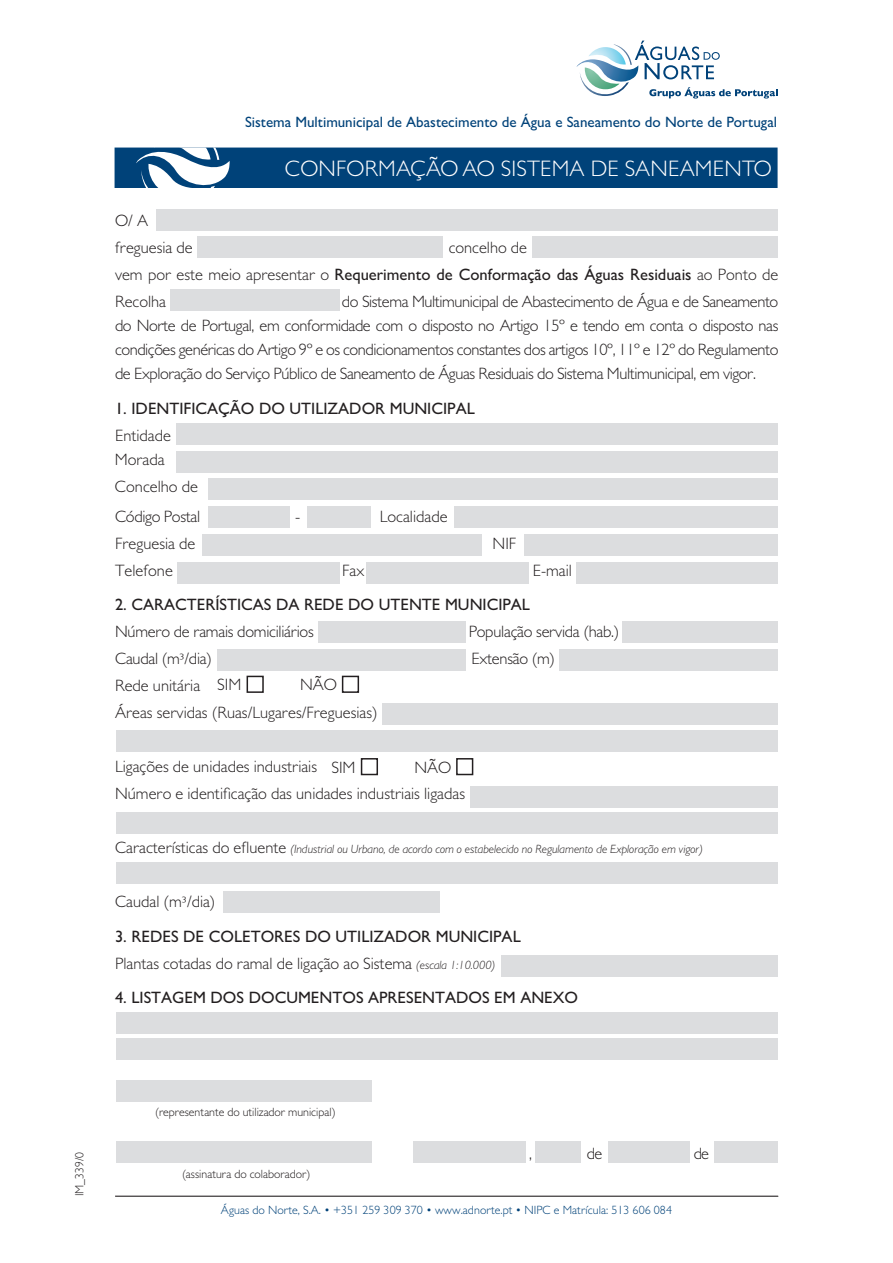
<style>
.page{position:relative;width:893px;height:1263px;background:#fff}
.page>*{position:absolute;margin:0;border:0;box-sizing:border-box;transform-origin:0 0}
.t1{font:300 22.5px "Gill Sans MT Pro";letter-spacing:.01em;color:#fff}
.t2{font:300 16.5px/27px "Gill Sans MT Pro";color:#231f20}
.t3{font:500 16.5px/27px "Gill Sans MT Pro";color:#231f20}
.t4{font:300 16.5px "Gill Sans MT Pro";letter-spacing:-.02em;color:#231f20}
.t5{font:500 15px "Gill Sans MT Pro";color:#004279}
.t6{font:italic 300 12px "Gill Sans MT Pro";color:#231f20}
.t7{font:300 12px "Gill Sans MT Pro";letter-spacing:.005em;color:#004279}
.t8{font:300 12px "Gill Sans MT Pro";color:#231f20}
.s1{font-weight:500}
.s2{font-style:normal;font-size:16.5px}
.s3{font-weight:300}
.s4{font-weight:300;font-style:italic;font-size:12px}
</style>
<div class="page">
<div style="left:156px;top:209px;width:621px;height:22px;background:#dcdddf"></div>
<div style="left:532px;top:236px;width:245px;height:22px;background:#dcdddf"></div>
<div style="left:197px;top:236px;width:246px;height:22px;background:#dcdddf"></div>
<div style="left:170px;top:290px;width:169px;height:21px;background:#dcdddf"></div>
<svg style="left:114px;top:148px;width:663px;height:40px;background:#124f82"></svg>
<div style="left:176px;top:423px;width:601px;height:22px;background:#dcdddf"></div>
<div style="left:116px;top:862px;width:661px;height:22px;background:#dcdddf"></div>
<div style="left:500px;top:955px;width:277px;height:22px;background:#dcdddf"></div>
<div style="left:116px;top:1012px;width:661px;height:21px;background:#dcdddf"></div>
<div style="left:116px;top:1038px;width:661px;height:21px;background:#dcdddf"></div>
<div style="left:116px;top:730px;width:661px;height:22px;background:#dcdddf"></div>
<div style="left:116px;top:813px;width:661px;height:21px;background:#dcdddf"></div>
<div style="left:470px;top:786px;width:307px;height:22px;background:#dcdddf"></div>
<div style="left:201px;top:534px;width:280px;height:22px;background:#dcdddf"></div>
<div style="left:318px;top:621px;width:147px;height:22px;background:#dcdddf"></div>
<div style="left:622px;top:621px;width:155px;height:22px;background:#dcdddf"></div>
<div style="left:217px;top:649px;width:248px;height:21px;background:#dcdddf"></div>
<div style="left:559px;top:649px;width:218px;height:21px;background:#dcdddf"></div>
<div style="left:223px;top:891px;width:216px;height:22px;background:#dcdddf"></div>
<div style="left:382px;top:704px;width:395px;height:21px;background:#dcdddf"></div>
<div style="left:177px;top:562px;width:162px;height:22px;background:#dcdddf"></div>
<div style="left:366px;top:562px;width:162px;height:22px;background:#dcdddf"></div>
<div style="left:576px;top:562px;width:201px;height:22px;background:#dcdddf"></div>
<div style="left:524px;top:534px;width:253px;height:22px;background:#dcdddf"></div>
<div style="left:176px;top:451px;width:601px;height:21px;background:#dcdddf"></div>
<div style="left:116px;top:1142px;width:255px;height:21px;background:#dcdddf"></div>
<div style="left:116px;top:1080px;width:255px;height:21px;background:#dcdddf"></div>
<div style="left:413px;top:1141px;width:112px;height:21px;background:#dcdddf"></div>
<div style="left:535px;top:1141px;width:45px;height:21px;background:#dcdddf"></div>
<div style="left:714px;top:1141px;width:63px;height:21px;background:#dcdddf"></div>
<div style="left:608px;top:1141px;width:81px;height:21px;background:#dcdddf"></div>
<div style="left:246px;top:676px;width:18px;height:17px;border:2px solid #231f20"></div>
<div style="left:342px;top:676px;width:17px;height:17px;border:2px solid #231f20"></div>
<div style="left:361px;top:758px;width:17px;height:17px;border:2px solid #231f20"></div>
<div style="left:456px;top:758px;width:17px;height:17px;border:2px solid #231f20"></div>
<div style="left:208px;top:478px;width:569px;height:22px;background:#dcdddf"></div>
<div style="left:453px;top:506px;width:324px;height:22px;background:#dcdddf"></div>
<div style="left:208px;top:506px;width:81px;height:22px;background:#dcdddf"></div>
<div style="left:307px;top:506px;width:63px;height:22px;background:#dcdddf"></div>
<hr style="left:115px;top:1196px;width:663px;height:1px;background:#231f20">
<svg style="left:579px;top:41px;width:198px;height:58px"></svg>
<p class="t5" style="left:245px;top:113px;width:533px">Sistema Multimunicipal de Abastecimento de Água e Saneamento do Norte de Portugal</p>
<h1 class="t1" style="left:285px;top:155px;width:488px">CONFORMAÇÃO AO SISTEMA DE SANEAMENTO</h1>
<p class="t2" style="left:115px;top:207px;width:79px">O/ A freguesia de</p>
<p class="t2" style="left:115px;top:234px;width:664px;text-indent:333px">concelho de<br>vem por este meio apresentar o <span class="s1">Requerimento de Conformação das Águas Residuais</span> ao Ponto de<br>Recolha</p>
<p class="t2" style="left:115px;top:289px;width:665px;line-height:24px;text-align:justify;text-indent:227px">do Sistema Multimunicipal de Abastecimento de Água e de Saneamento do Norte de Portugal, em conformidade com o disposto no Artigo 15º e tendo em conta o disposto nas condições genéricas do Artigo 9º e os condicionamentos constantes dos artigos 10º, 11º e 12º do Regulamento de Exploração do Serviço Público de Saneamento de Águas Residuais do Sistema Multimunicipal, em vigor.</p>
<p class="t3" style="left:115px;top:395px;width:361px">1. IDENTIFICAÇÃO DO UTILIZADOR MUNICIPAL</p>
<p class="t2" style="left:115px;top:421px;width:57px">Entidade</p>
<p class="t2" style="left:115px;top:446px;width:85px">Morada<br>Concelho de</p>
<p class="t4" style="left:115px;top:506px;width:87px">Código Postal</p>
<p class="t2" style="left:295px;top:502px;width:7px">-</p>
<p class="t2" style="left:380px;top:502px;width:69px">Localidade</p>
<p class="t2" style="left:115px;top:529px;width:82px">Freguesia de</p>
<p class="t2" style="left:492px;top:529px;width:25px">NIF</p>
<p class="t2" style="left:115px;top:556px;width:59px">Telefone</p>
<p class="t2" style="left:342px;top:556px;width:24px">Fax</p>
<p class="t2" style="left:533px;top:556px;width:41px">E-mail</p>
<p class="t3" style="left:115px;top:591px;width:416px">2. CARACTERÍSTICAS DA REDE DO UTENTE MUNICIPAL</p>
<p class="t2" style="left:115px;top:618px;width:200px">Número de ramais domiciliários</p>
<p class="t2" style="left:468px;top:618px;width:152px">População servida (hab.)</p>
<p class="t2" style="left:115px;top:645px;width:98px">Caudal (m3/dia)</p>
<p class="t2" style="left:471px;top:645px;width:85px">Extensão (m)</p>
<p class="t2" style="left:115px;top:672px;width:264px">Rede unitária<br>Áreas servidas (Ruas/Lugares/Freguesias)</p>
<p class="t2" style="left:115px;top:753px;width:351px">Ligações de unidades industriais<br>Número e identificação das unidades industriais ligadas</p>
<p class="t6" style="left:115px;top:842px;width:589px"><span class="s2">Características do efluente</span> (Industrial ou Urbano, de acordo com o estabelecido no Regulamento de Exploração em vigor)</p>
<p class="t2" style="left:115px;top:888px;width:102px">Caudal (m3/dia)</p>
<p class="t3" style="left:115px;top:922px;width:407px">3. REDES DE COLETORES DO UTILIZADOR MUNICIPAL<br><span class="s3">Plantas cotadas do ramal de ligação ao Sistema</span> <span class="s4">(escala 1:10.000)</span></p>
<p class="t3" style="left:115px;top:984px;width:464px">4. LISTAGEM DOS DOCUMENTOS APRESENTADOS EM ANEXO</p>
<p class="t2" style="left:217px;top:671px;width:26px">SIM</p>
<p class="t2" style="left:300px;top:671px;width:38px">NÃO</p>
<p class="t2" style="left:331px;top:753px;width:26px">SIM</p>
<p class="t2" style="left:414px;top:753px;width:38px">NÃO</p>
<p class="t8" style="left:72px;top:1196px;width:46px;rotate:-90deg">IM_339/0</p>
<p class="t8" style="left:155px;top:1105px;width:182px">(representante do utilizador municipal)</p>
<p class="t8" style="left:182px;top:1167px;width:130px">(assinatura do colaborador)</p>
<p class="t2" style="left:529px;top:1140px;width:4px">,</p>
<p class="t2" style="left:587px;top:1140px;width:17px">de</p>
<p class="t2" style="left:693px;top:1140px;width:17px">de</p>
<p class="t7" style="left:221px;top:1202px;width:452px">Águas do Norte, S.A. • +351 259 309 370 • www.adnorte.pt • NIPC e Matrícula: 513 606 084</p>
</div>
